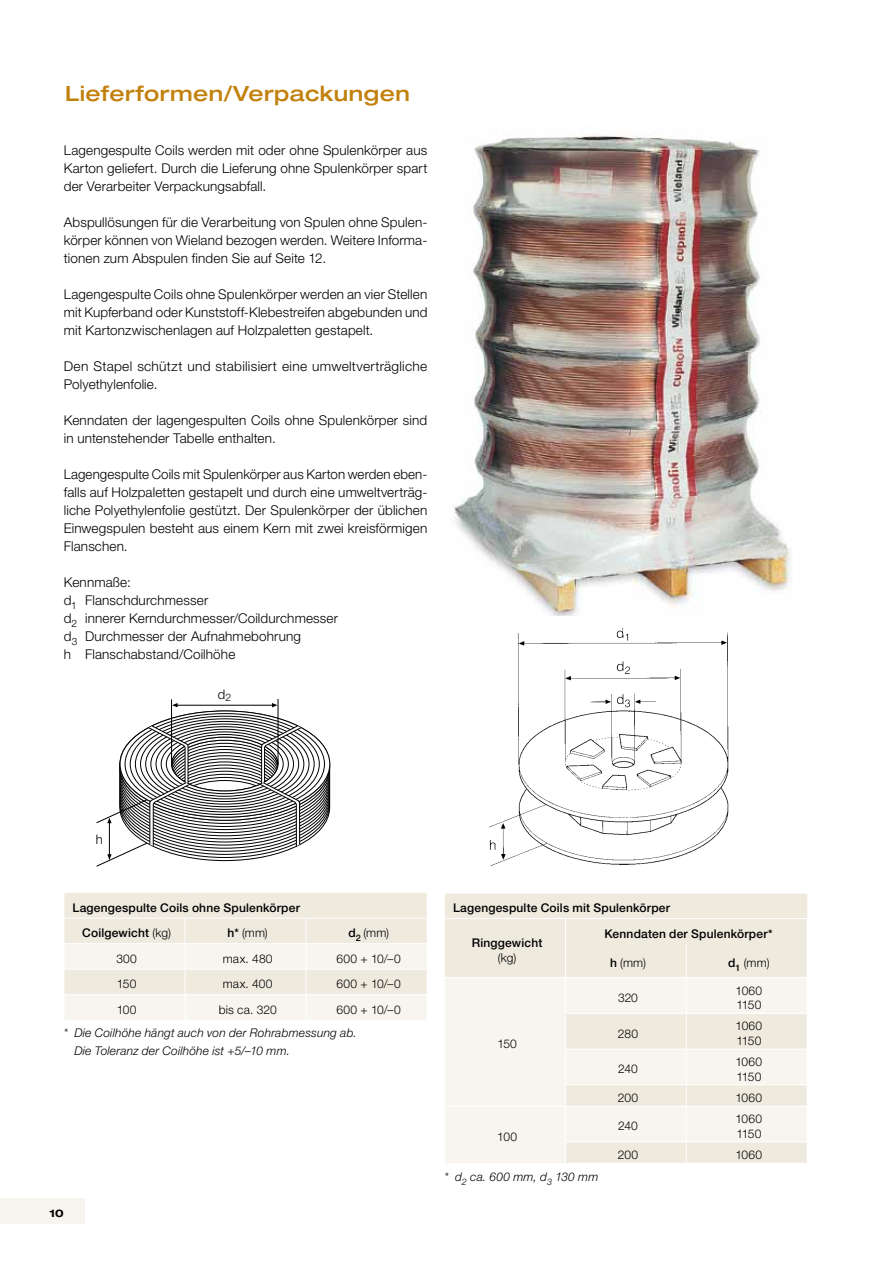
<style>
.page{position:relative;width:893px;height:1263px;background:#fff}
.page>*{position:absolute;margin:0;border:0;box-sizing:border-box;transform-origin:0 0}
.t1{font:500 expanded 21px "Helvetica Neue LT Pro";letter-spacing:.02em;color:#c2810c}
.t2{font:300 13.5px/18px "Helvetica Neue LT Pro";letter-spacing:.01em;color:#000;text-align:justify}
.t3{font:300 13.05px "Helvetica Neue LT Pro";color:#000}
.t4{font:500 12px/25.5px "Helvetica Neue LT Pro";letter-spacing:.015em;color:#000}
.t5{font:300 12px "Helvetica Neue LT Pro";letter-spacing:.01em;color:#000}
.t6{font:italic 300 12px/18px "Helvetica Neue LT Pro";letter-spacing:.015em;color:#000}
.t7{font:300 12px/14.4px "Helvetica Neue LT Pro";letter-spacing:-.02em;color:#000}
.t8{font:700 expanded 10.5px "Helvetica Neue LT Pro";color:#000}
.s1{font-weight:300}
.s2{font-weight:500}
</style>
<div class="page">
<div style="left:0;top:1198px;width:85px;height:26px;background:#f7f5ed"></div>
<img style="left:454px;top:133px;width:336px;height:482px">
<img style="left:489px;top:628px;width:240px;height:238px">
<hr style="left:171px;top:699px;width:1px;height:65px;background:#000">
<hr style="left:278px;top:699px;width:1px;height:65px;background:#000">
<svg style="left:96px;top:703px;width:234px;height:163px"></svg>
<svg style="left:64px;top:893px;width:363px;height:127px;background:#f3efe6"></svg>
<div style="left:445px;top:894px;width:362px;height:83px;background:#efeade"></div>
<hr style="left:444px;top:918px;width:121px;height:1px;background:#fff">
<hr style="left:565px;top:918px;width:121px;height:1px;background:#fff">
<hr style="left:686px;top:918px;width:121px;height:1px;background:#fff">
<svg style="left:565px;top:919px;width:1px;height:25px"></svg>
<hr style="left:565px;top:944px;width:1px;height:33px;background:#fff">
<hr style="left:686px;top:944px;width:1px;height:33px;background:#fff">
<svg style="left:445px;top:978px;width:362px;height:185px;background:#f5f2ea"></svg>
<h1 class="t1" style="left:65px;top:80px;width:346px">Lieferformen/Verpackungen</h1>
<p class="t2" style="left:64px;top:141px;width:365px">Lagengespulte Coils werden mit oder ohne Spulenkörper aus Karton geliefert. Durch die Lieferung ohne Spulenkörper spart der Verarbeiter Verpackungsabfall.</p>
<p class="t2" style="left:64px;top:213px;width:365px">Abspullösungen für die Verarbeitung von Spulen ohne Spulen&shy;körper können von Wieland bezogen werden. Weitere Informa&shy;tionen zum Abspulen finden Sie auf Seite 12.</p>
<p class="t2" style="left:64px;top:285px;width:365px">Lagengespulte Coils ohne Spulenkörper werden an vier Stellen mit Kupferband oder Kunststoff-Klebestreifen abgebunden und mit Kartonzwischenlagen auf Holzpaletten gestapelt.</p>
<p class="t2" style="left:64px;top:357px;width:365px">Den Stapel schützt und stabilisiert eine umweltverträgliche<br>Polyethylenfolie.</p>
<p class="t2" style="left:64px;top:411px;width:365px">Kenndaten der lagengespulten Coils ohne Spulenkörper sind in untenstehender Tabelle enthalten.</p>
<p class="t2" style="left:64px;top:465px;width:365px">Lagengespulte Coils mit Spulenkörper aus Karton werden eben&shy;falls auf Holzpaletten gestapelt und durch eine umweltverträg&shy;liche Polyethylenfolie gestützt. Der Spulenkörper der üblichen Einwegspulen besteht aus einem Kern mit zwei kreisförmigen Flanschen.</p>
<p class="t2" style="left:64px;top:573px;width:276px;text-align:left">Kennmaße:<br>d<sub>1</sub> Flanschdurchmesser<br>d<sub>2</sub> innerer Kerndurchmesser/Coildurchmesser d<sub>3</sub> Durchmesser der Aufnahmebohrung<br>h Flanschabstand/Coilhöhe</p>
<p class="t3" style="left:218px;top:686px;width:15px">d<sub>2</sub></p>
<p class="t3" style="left:96px;top:832px;width:9px">h</p>
<p class="t4" style="left:82px;top:895px;width:219px;text-indent:-10px">Lagengespulte Coils ohne Spulenkörper<br>Coilgewicht <span class="s1">(kg)</span></p>
<p class="t5" style="left:228px;top:926px;width:42px"><span class="s2">h*</span> (mm)</p>
<p class="t5" style="left:348px;top:926px;width:42px"><span class="s2">d</span><sub>2</sub> (mm)</p>
<p class="t5" style="left:116px;top:951px;width:22px">300</p>
<p class="t5" style="left:223px;top:951px;width:51px">max. 480</p>
<p class="t5" style="left:337px;top:951px;width:66px">600 + 10/–0</p>
<p class="t5" style="left:117px;top:977px;width:21px">150</p>
<p class="t5" style="left:223px;top:977px;width:51px">max. 400</p>
<p class="t5" style="left:337px;top:977px;width:66px">600 + 10/–0</p>
<p class="t5" style="left:117px;top:1002px;width:21px">100</p>
<p class="t5" style="left:219px;top:1002px;width:59px">bis ca. 320</p>
<p class="t5" style="left:337px;top:1002px;width:66px">600 + 10/–0</p>
<p class="t6" style="left:74px;top:1023px;width:284px;text-indent:-11px">* Die Coilhöhe hängt auch von der Rohrabmessung ab.<br>Die Toleranz der Coilhöhe ist +5/–10 mm.</p>
<p class="t8" style="left:50px;top:1206px;width:16px">10</p>
<p class="t4" style="left:453px;top:895px;width:218px">Lagengespulte Coils mit Spulenkörper</p>
<p class="t4" style="left:472px;top:930px;width:72px">Ringgewicht</p>
<p class="t5" style="left:498px;top:950px;width:20px">(kg)</p>
<p class="t4" style="left:604px;top:921px;width:169px">Kenndaten der Spulenkörper*</p>
<p class="t5" style="left:610px;top:956px;width:37px"><span class="s2">h</span> (mm)</p>
<p class="t5" style="left:728px;top:956px;width:43px"><span class="s2">d</span><sub>1</sub> (mm)</p>
<p class="t5" style="left:497px;top:1037px;width:21px">150</p>
<p class="t5" style="left:497px;top:1129px;width:21px">100</p>
<p class="t6" style="left:444px;top:1167px;width:156px">* d<sub>2</sub> ca. 600 mm, d<sub>3</sub> 130 mm</p>
<p class="t5" style="left:618px;top:990px;width:21px">320</p>
<p class="t7" style="left:735px;top:983px;width:28px">1060<br>1150</p>
<p class="t5" style="left:618px;top:1026px;width:22px">280</p>
<p class="t7" style="left:735px;top:1019px;width:28px">1060<br>1150</p>
<p class="t5" style="left:618px;top:1062px;width:21px">240</p>
<p class="t7" style="left:735px;top:1054px;width:28px">1060<br>1150</p>
<p class="t5" style="left:618px;top:1090px;width:22px">200</p>
<p class="t5" style="left:735px;top:1090px;width:28px">1060</p>
<p class="t5" style="left:618px;top:1119px;width:21px">240</p>
<p class="t7" style="left:735px;top:1111px;width:28px">1060<br>1150</p>
<p class="t5" style="left:618px;top:1147px;width:22px">200</p>
<p class="t5" style="left:735px;top:1147px;width:28px">1060</p>
</div>
